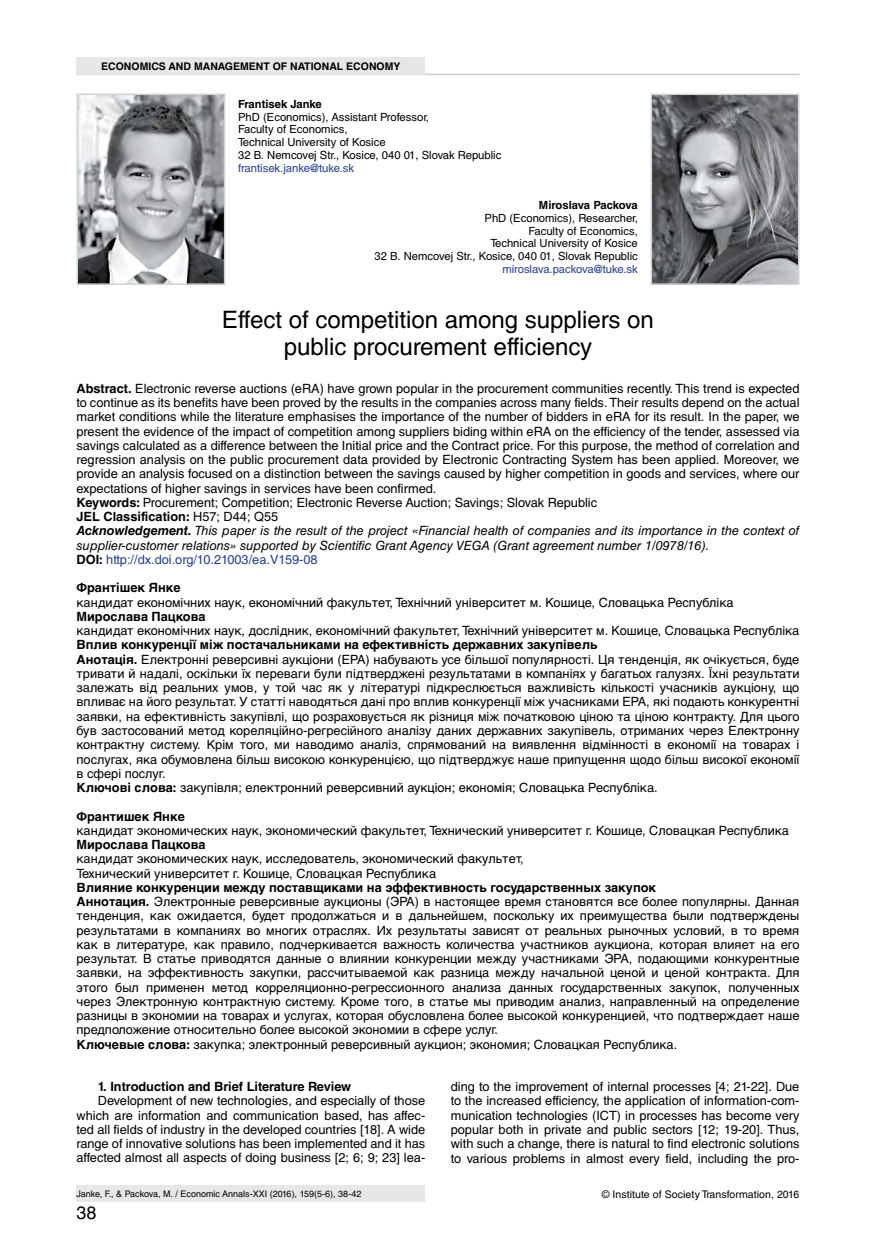
<style>
.page{position:relative;width:876px;height:1246px;background:#fff}
.page>*{position:absolute;margin:0;border:0;box-sizing:border-box;transform-origin:0 0}
.t1{font:24px/27px "Helvetica C";color:#000;text-align:center}
.t2{font:18px "Helvetica C";color:#000}
.t3{font:12.75px/14.2px "Helvetica C";color:#000}
.t4{font:700 12.75px "Helvetica C";color:#000}
.t5{font:11.25px/12.8px "Helvetica C";color:#000}
.t6{font:11.25px "Helvetica C";color:#25408f}
.t7{font:700 11.25px "Helvetica C";letter-spacing:-.02em;color:#000}
.t8{font:700 11.25px "Helvetica C";color:#000}
.t9{font:700 10.5px "Helvetica C";color:#000}
.t10{font:10.5px "Helvetica C";letter-spacing:.01em;color:#000}
.t11{font:9px "Helvetica C";color:#000}
.s1{font-weight:700}
.s2{font-weight:700;font-style:italic}
.s3{font-style:italic}
.s4{color:#25408f}
</style>
<div class="page">
<div style="left:77px;top:1185px;width:348px;height:17px;background:#e6e7e8"></div>
<div style="left:77px;top:57px;width:348px;height:17px;background:#e6e7e8"></div>
<hr style="left:77px;top:74px;width:722px;height:1px;background:#d1d3d4">
<img style="left:80px;top:97px;width:142px;height:185px">
<div style="left:77px;top:94px;width:148px;height:191px;border:2px solid #d1d3d4"></div>
<img style="left:654px;top:97px;width:142px;height:185px">
<div style="left:651px;top:94px;width:148px;height:191px;border:2px solid #d1d3d4"></div>
<p class="t9" style="left:101px;top:60px;width:301px">ECONOMICS AND MANAGEMENT OF NATIONAL ECONOMY</p>
<p class="t8" style="left:238px;top:97px;width:85px">Frantisek Janke</p>
<p class="t5" style="left:238px;top:110px;width:265px">PhD (Economics), Assistant Professor,<br>Faculty of Economics,<br>Technical University of Kosice<br>32 B. Nemcovej Str., Kosice, 040 01, Slovak Republic</p>
<p class="t6" style="left:238px;top:161px;width:118px">frantisek.janke@tuke.sk</p>
<p class="t7" style="left:539px;top:199px;width:100px">Miroslava Packova</p>
<p class="t5" style="left:375px;top:212px;width:265px;text-align:right">PhD (Economics), Researcher,<br>Faculty of Economics,<br>Technical University of Kosice<br>32 B. Nemcovej Str., Kosice, 040 01, Slovak Republic</p>
<p class="t6" style="left:502px;top:263px;width:137px">miroslava.packova@tuke.sk</p>
<h1 class="t1" style="left:222px;top:307px;width:433px">Effect of competition among suppliers on public procurement efficiency</h1>
<p class="t3" style="left:77px;top:381px;width:724px"><span class="s1">Abstract.</span> Electronic reverse auctions (eRA) have grown popular in the procurement communities recently. This trend is expected to continue as its benefits have been proved by the results in the companies across many fields. Their results depend on the actual market conditions while the literature emphasises the importance of the number of bidders in eRA for its result. In the paper, we present the evidence of the impact of competition among suppliers biding within eRA on the efficiency of the tender, assessed via savings calculated as a difference between the Initial price and the Contract price. For this purpose, the method of correlation and regression analysis on the public procurement data provided by Electronic Contracting System has been applied. Moreover, we provide an analysis focused on a distinction between the savings caused by higher competition in goods and services, where our expectations of higher savings in services have been confirmed.<br><span class="s1">Keywords:</span> Procurement; Competition; Electronic Reverse Auction; Savings; Slovak Republic<br><span class="s1">JEL Classification:</span> H57; D44; Q55<br><span class="s2">Acknowledgement.</span> <span class="s3">This paper is the result of the project «Financial health of companies and its importance in the context of supplier-customer relations» supported by Scientific Grant Agency VEGA (Grant agreement number 1/0978/16).<br></span><span class="s1">DOI:</span> <span class="s4">http://dx.doi.org/10.21003/ea.V159-08</span></p>
<p class="t4" style="left:77px;top:581px;width:106px">Франтішек Янке</p>
<p class="t3" style="left:77px;top:595px;width:658px">кандидат економічних наук, економічний факультет, Технічний університет м. Кошице, Словацька Республіка</p>
<p class="t4" style="left:77px;top:609px;width:131px">Мирослава Пацкова</p>
<p class="t3" style="left:77px;top:624px;width:724px">кандидат економічних наук, дослідник, економічний факультет, Технічний університет м. Кошице, Словацька Республіка</p>
<p class="t3" style="left:77px;top:638px;width:724px"><span class="s1">Вплив конкуренції між постачальниками на ефективність державних закупівель<br>Анотація.</span> Електронні реверсивні аукціони (ЕРА) набувають усе більшої популярності. Ця тенденція, як очікується, буде тривати й надалі, оскільки їх переваги були підтверджені результатами в компаніях у багатьох галузях. Їхні результати залежать від реальних умов, у той час як у літературі підкреслюється важливість кількості учасників аукціону, що впливає на його результат. У статті наводяться дані про вплив конкуренції між учасниками ЕРА, якi подають конкурентні заявки, на ефективність закупівлі, що розраховується як різниця між початковою ціною та ціною контракту. Для цього був застосований метод кореляційно-регресійного аналізу даних державних закупівель, отриманих через Електронну контрактну систему. Крім того, ми наводимо аналіз, спрямований на виявлення відмінності в економії на товарах і послугах, яка обумовлена більш високою конкуренцією, що підтверджує наше припущення щодо більш високої економії в сфері послуг.<br><span class="s1">Ключові слова:</span> закупівля; електронний реверсивний аукціон; економія; Словацька Республіка.</p>
<p class="t4" style="left:77px;top:809px;width:110px">Франтишек Янке</p>
<p class="t3" style="left:77px;top:823px;width:714px">кандидат экономических наук, экономический факультет, Технический университет г. Кошице, Словацкая Республика</p>
<p class="t4" style="left:77px;top:837px;width:131px">Мирослава Пацкова</p>
<p class="t3" style="left:77px;top:852px;width:449px">кандидат экономических наук, исследователь, экономический факультет,<br>Технический университет г. Кошице, Словацкая Республика</p>
<p class="t3" style="left:77px;top:880px;width:724px"><span class="s1">Влияние конкуренции между поставщиками на эффективность государственных закупок<br>Аннотация.</span> Электронные реверсивные аукционы (ЭРА) в настоящее время становятся все более популярны. Данная тенденция, как ожидается, будет продолжаться и в дальнейшем, поскольку их преимущества были подтверждены результатами в компаниях во многих отраслях. Их результаты зависят от реальных рыночных условий, в то время как в литературе, как правило, подчеркивается важность количества участников аукциона, которая влияет на его результат. В статье приводятся данные о влиянии конкуренции между участниками ЭРА, подающими конкурентные заявки, на эффективность закупки, рассчитываемой как разница между начальной ценой и ценой контракта. Для этого был применен метод корреляционно-регрессионного анализа данных государственных закупок, полученных через Электронную контрактную систему. Кроме того, в статье мы приводим анализ, направленный на определение разницы в экономии на товарах и услугах, которая обусловлена более высокой конкуренцией, что подтверждает наше предположение относительно более высокой экономии в сфере услуг.<br><span class="s1">Ключевые слова:</span> закупка; электронный реверсивный аукцион; экономия; Словацкая Республика.</p>
<p class="t4" style="left:98px;top:1079px;width:255px">1. Introduction and Brief Literature Review</p>
<p class="t3" style="left:77px;top:1094px;width:350px;text-align:justify;text-indent:21px">Development of new technologies, and especially of those which are information and communication based, has affec&shy;ted all fields of industry in the developed countries [18]. A wide range of innovative solutions has been implemented and it has affected almost all aspects of doing business [2; 6; 9; 23] lea-</p>
<p class="t11" style="left:77px;top:1189px;width:286px">Janke, F., &amp; Packova, M. / Economic Annals-XXI (2016), 159(5-6), 38-42</p>
<h2 class="t2" style="left:77px;top:1203px;width:22px">38</h2>
<p class="t3" style="left:451px;top:1080px;width:350px;text-align:justify">ding to the improvement of internal processes [4; 21-22]. Due to the increased efficiency, the application of information-com&shy;munication technologies (ICT) in processes has become very popular both in private and public sectors [12; 19-20]. Thus, with such a change, there is natural to find electronic solutions to various problems in almost every field, including the pro-</p>
<p class="t10" style="left:602px;top:1188px;width:199px">© Institute of Society Transformation, 2016</p>
</div>
